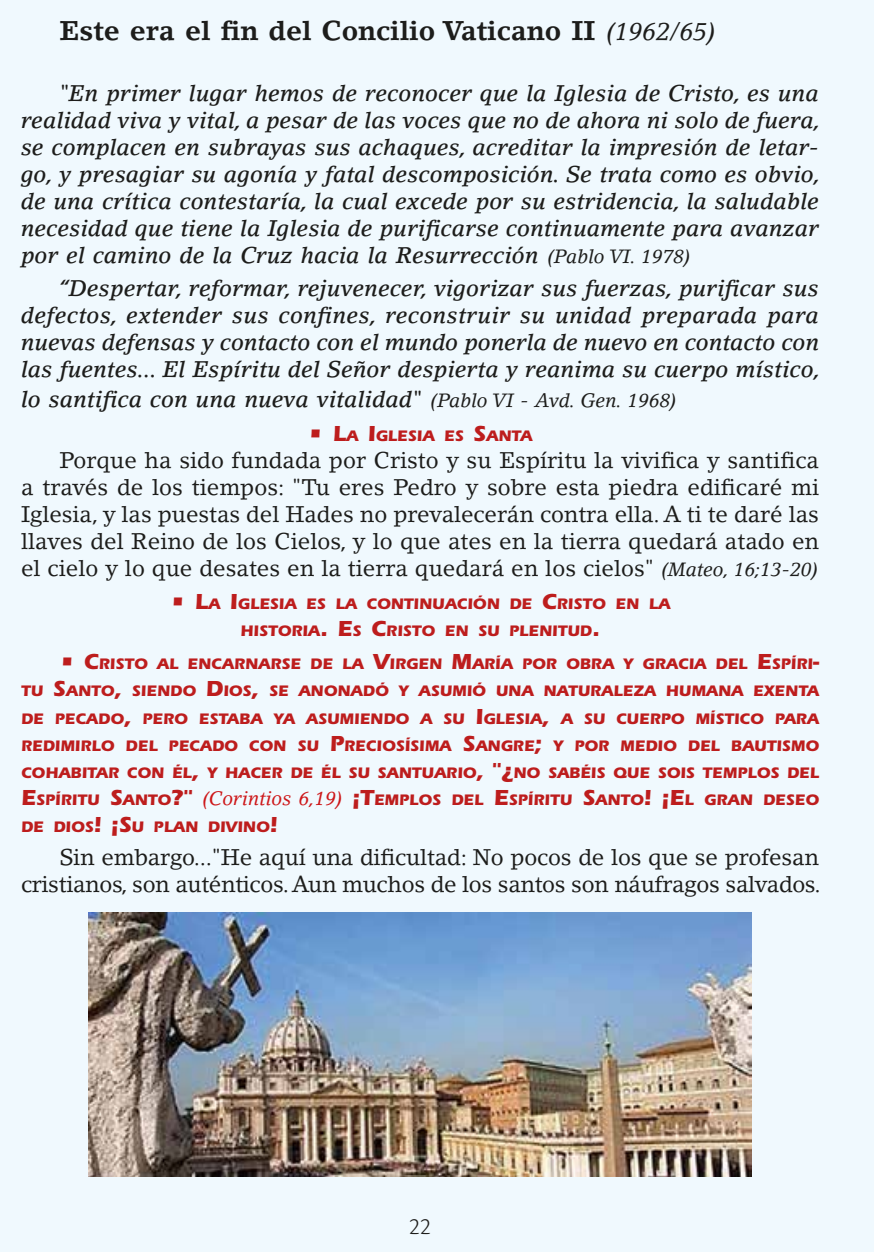
<style>
.page{position:relative;width:874px;height:1252px;background:#fff}
.page>*{position:absolute;margin:0;border:0;box-sizing:border-box;transform-origin:0 0}
.t1{font:700 27px "Lino Letter Std";color:#1d1d1b}
.t2{font:300 24.75px "Cronos Pro";color:#1d1d1b}
.t3{font:italic 500 22.5px/27px "Lino Letter Std";color:#1d1d1b;text-align:justify}
.t4{font:22.5px/27px "Lino Letter Std";letter-spacing:-.01em;color:#1d1d1b;text-align:justify}
.t5{font:700 15.75px/27px "ITC Eras Std";color:#bd1d1d;text-align:center}
.s1{font-weight:400;font-style:italic;font-size:24.75px}
.s2{font-weight:400;font-size:19.12px}
.s3{font-size:22.5px}
.s4{font-style:italic;font-size:19.12px}
.s5{font-family:"Lino Letter Std";font-weight:400;font-style:italic;font-size:19.12px;color:#cd1719}
</style>
<div class="page">
<div style="left:0;top:0;width:873px;height:1251px;background:#f0f9fe"></div>
<img style="left:88px;top:912px;width:663px;height:264px">
<p class="t1" style="left:59px;top:14px;width:658px">Este era el fin del Concilio Vaticano II <span class="s1">(1962/65)</span></p>
<p class="t3" style="left:21px;top:79px;width:800px;text-indent:38px">"En primer lugar hemos de reconocer que la Iglesia de Cristo, es una realidad viva y vital, a pesar de las voces que no de ahora ni solo de fuera, se complacen en subrayas sus achaques, acreditar la impresión de letar&shy;go, y presagiar su agonía y fatal descomposición. Se trata como es obvio, de una crítica contestaría, la cual excede por su estridencia, la saludable necesidad que tiene la Iglesia de purificarse continuamente para avanzar por el camino de la Cruz hacia la Resurrección <span class="s2">(Pablo VI. 1978)</span></p>
<p class="t3" style="left:21px;top:275px;width:800px;text-indent:38px">“Despertar, reformar, rejuvenecer, vigorizar sus fuerzas, purificar sus defectos, extender sus confines, reconstruir su unidad preparada para nuevas defensas y contacto con el mundo ponerla de nuevo en contacto con las fuentes... El Espíritu del Señor despierta y reanima su cuerpo místico,</p>
<p class="t3" style="left:21px;top:385px;width:657px">lo santifica con una nueva vitalidad" <span class="s2">(Pablo VI - Avd. Gen. 1968)</span></p>
<p class="t5" style="left:308px;top:422px;width:226px"><span class="s3">• L</span>A <span class="s3">I</span>GLESIA ES <span class="s3">S</span>ANTA</p>
<p class="t4" style="left:21px;top:446px;width:799px;text-indent:38px">Porque ha sido fundada por Cristo y su Espíritu la vivifica y santifica a través de los tiempos: "Tu eres Pedro y sobre esta piedra edificaré mi Iglesia, y las puestas del Hades no prevalecerán contra ella. A ti te daré las llaves del Reino de los Cielos, y lo que ates en la tierra quedará atado en el cielo y lo que desates en la tierra quedará en los cielos" <span class="s4">(Mateo, 16;13-20)</span></p>
<p class="t5" style="left:170px;top:590px;width:501px"><span class="s3">• L</span>A <span class="s3">I</span>GLESIA ES LA CONTINUACIÓN DE <span class="s3">C</span>RISTO EN LA<br>HISTORIA<span class="s3">. E</span>S <span class="s3">C</span>RISTO EN SU PLENITUD<span class="s3">.</span></p>
<p class="t5" style="left:21px;top:650px;width:799px;text-align:justify;text-indent:38px"><span class="s3">• C</span>RISTO AL ENCARNARSE DE LA <span class="s3">V</span>IRGEN <span class="s3">M</span>ARÍA POR OBRA Y GRACIA DEL <span class="s3">E</span>SPÍRI<span class="s3">-</span>TU <span class="s3">S</span>ANTO<span class="s3">,</span> SIENDO <span class="s3">D</span>IOS<span class="s3">,</span> SE ANONADÓ Y ASUMIÓ UNA NATURALEZA HUMANA EXENTA DE PECADO<span class="s3">,</span> PERO ESTABA YA ASUMIENDO A SU <span class="s3">I</span>GLESIA<span class="s3">,</span> A SU CUERPO MÍSTICO PARA REDIMIRLO DEL PECADO CON SU <span class="s3">P</span>RECIOSÍSIMA <span class="s3">S</span>ANGRE<span class="s3">;</span> Y POR MEDIO DEL BAUTISMO COHABITAR CON ÉL<span class="s3">,</span> Y HACER DE ÉL SU SANTUARIO<span class="s3">, "¿</span>NO SABÉIS QUE SOIS TEMPLOS DEL <span class="s3">E</span>SPÍRITU <span class="s3">S</span>ANTO<span class="s3">?"</span> <span class="s5">(</span><span class="s5">Corintios</span> <span class="s5">6,19)</span> <span class="s3">¡T</span>EMPLOS DEL <span class="s3">E</span>SPÍRITU <span class="s3">S</span>ANTO<span class="s3">! ¡E</span>L GRAN DESEO DE DIOS<span class="s3">! ¡S</span>U PLAN DIVINO<span class="s3">!</span></p>
<p class="t4" style="left:21px;top:843px;width:800px;text-align:right">Sin embargo..."He aquí una dificultad: No pocos de los que se profesan cristianos, son auténticos. Aun muchos de los santos son náufragos salvados.</p>
<p class="t2" style="left:409px;top:1211px;width:23px">22</p>
</div>
